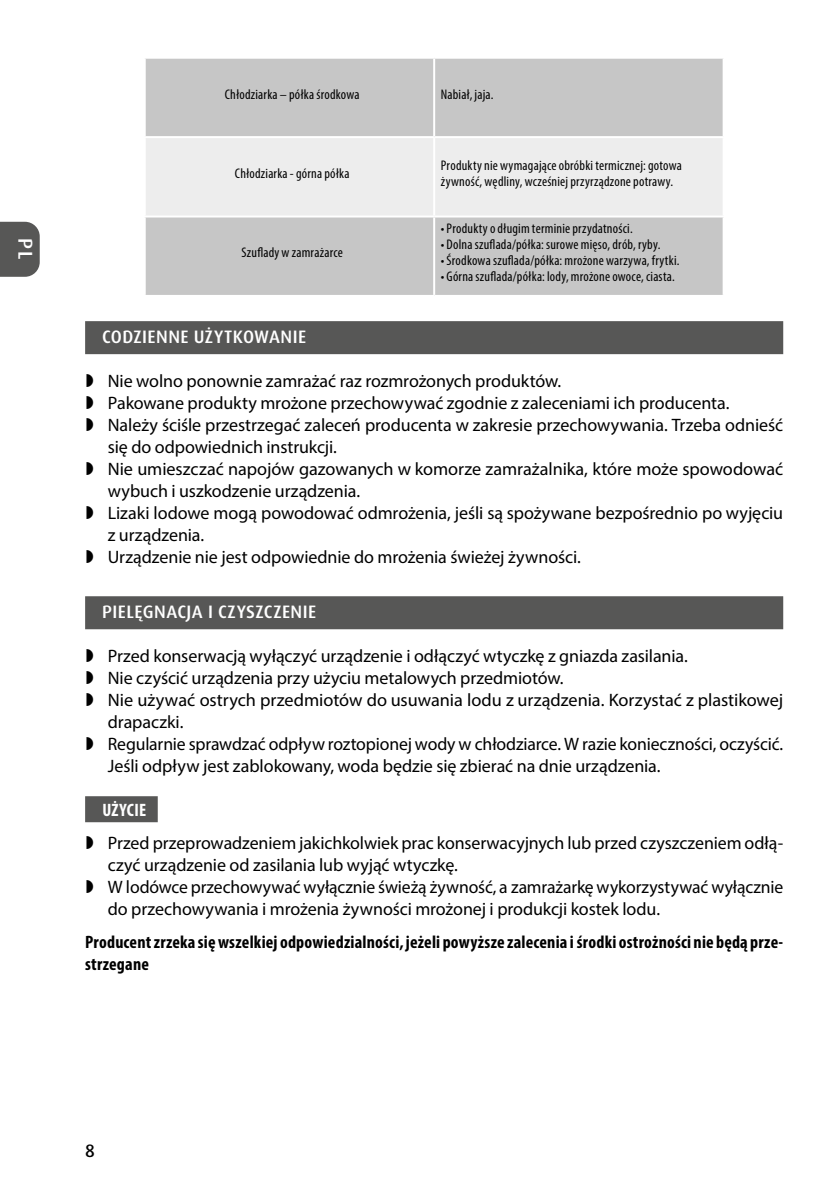
<style>
.page{position:relative;width:840px;height:1191px;background:#fff}
.page>*{position:absolute;margin:0;border:0;box-sizing:border-box;transform-origin:0 0}
.t1{font:500 20px "Dax Pro";color:#fff}
.t2{font:18px/22px "Myriad Pro";letter-spacing:-.005em;color:#000}
.t3{font:700 condensed 18px/22px "Myriad Pro";letter-spacing:.01em;color:#000}
.t4{font:500 18px "Dax Pro";letter-spacing:.025em;color:#fff}
.t5{font:700 condensed 18px "Myriad Pro";letter-spacing:.02em;color:#fff}
.t6{font:500 18px "Dax Pro";color:#000}
.t7{font:condensed 14px/16px "Myriad Pro";letter-spacing:.015em;color:#000}
</style>
<div class="page">
<svg style="left:0;top:222px;width:40px;height:55px;background:#5f5f5e"></svg>
<div style="left:85px;top:321px;width:697px;height:33px;background:#575756"></div>
<div style="left:85px;top:596px;width:697px;height:33px;background:#575756"></div>
<div style="left:85px;top:796px;width:73px;height:26px;background:#575756"></div>
<div style="left:146px;top:59px;width:576px;height:236px;background:#c6c6c6"></div>
<div style="left:146px;top:138px;width:576px;height:77px;background:#ededed"></div>
<hr style="left:433px;top:59px;width:2px;height:77px;background:#fff">
<hr style="left:433px;top:217px;width:2px;height:78px;background:#fff">
<hr style="left:144px;top:136px;width:290px;height:2px;background:#fff">
<hr style="left:144px;top:215px;width:290px;height:2px;background:#fff">
<hr style="left:434px;top:136px;width:290px;height:2px;background:#fff">
<hr style="left:433px;top:138px;width:2px;height:77px;background:#fff">
<hr style="left:434px;top:215px;width:290px;height:2px;background:#fff">
<p class="t1" style="left:38px;top:238px;width:23px;rotate:90deg">PL</p>
<p class="t7" style="left:225px;top:86px;width:136px">Chłodziarka – półka środkowa</p>
<p class="t7" style="left:440px;top:86px;width:54px">Nabiał, jaja.</p>
<p class="t7" style="left:235px;top:165px;width:116px">Chłodziarka - górna półka</p>
<p class="t7" style="left:440px;top:157px;width:242px">Produkty nie wymagające obróbki termicznej: gotowa żywność, wędliny, wcześniej przyrządzone potrawy.</p>
<p class="t7" style="left:241px;top:245px;width:103px">Szuflady w zamrażarce</p>
<p class="t7" style="left:440px;top:221px;width:193px">• Produkty o długim terminie przydatności.</p>
<p class="t7" style="left:440px;top:237px;width:221px">• Dolna szuflada/półka: surowe mięso, drób, ryby.</p>
<p class="t7" style="left:440px;top:253px;width:240px">• Środkowa szuflada/półka: mrożone warzywa, frytki.</p>
<p class="t7" style="left:440px;top:269px;width:235px">• Górna szuflada/półka: lody, mrożone owoce, ciasta.</p>
<p class="t4" style="left:102px;top:325px;width:205px">CODZIENNE UŻYTKOWANIE</p>
<p class="t2" style="left:108px;top:369px;width:676px">Nie wolno ponownie zamrażać raz rozmrożonych produktów.<br>Pakowane produkty mrożone przechowywać zgodnie z zaleceniami ich producenta.<br>Należy ściśle przestrzegać zaleceń producenta w zakresie przechowywania. Trzeba odnieść się do odpowiednich instrukcji.<br>Nie umieszczać napojów gazowanych w komorze zamrażalnika, które może spowodować wybuch i uszkodzenie urządzenia.<br>Lizaki lodowe mogą powodować odmrożenia, jeśli są spożywane bezpośrednio po wyjęciu z urządzenia.<br>Urządzenie nie jest odpowiednie do mrożenia świeżej żywności.</p>
<p class="t4" style="left:102px;top:600px;width:215px">PIELĘGNACJA I CZYSZCZENIE</p>
<p class="t2" style="left:108px;top:644px;width:676px">Przed konserwacją wyłączyć urządzenie i odłączyć wtyczkę z gniazda zasilania.<br>Nie czyścić urządzenia przy użyciu metalowych przedmiotów.<br>Nie używać ostrych przedmiotów do usuwania lodu z urządzenia. Korzystać z plastikowej drapaczki.<br>Regularnie sprawdzać odpływ roztopionej wody w chłodziarce. W razie konieczności, oczyścić.<br>Jeśli odpływ jest zablokowany, woda będzie się zbierać na dnie urządzenia.</p>
<p class="t5" style="left:102px;top:798px;width:46px">UŻYCIE</p>
<p class="t2" style="left:108px;top:831px;width:676px">Przed przeprowadzeniem jakichkolwiek prac konserwacyjnych lub przed czyszczeniem odłą&shy;czyć urządzenie od zasilania lub wyjąć wtyczkę.<br>W lodówce przechowywać wyłącznie świeżą żywność, a zamrażarkę wykorzystywać wyłącznie do przechowywania i mrożenia żywności mrożonej i produkcji kostek lodu.</p>
<p class="t3" style="left:85px;top:930px;width:699px">Producent zrzeka się wszelkiej odpowiedzialności, jeżeli powyższe zalecenia iśrodki ostrożności nie będą prze&shy;strzegane</p>
<p class="t6" style="left:85px;top:1139px;width:11px">8</p>
</div>
